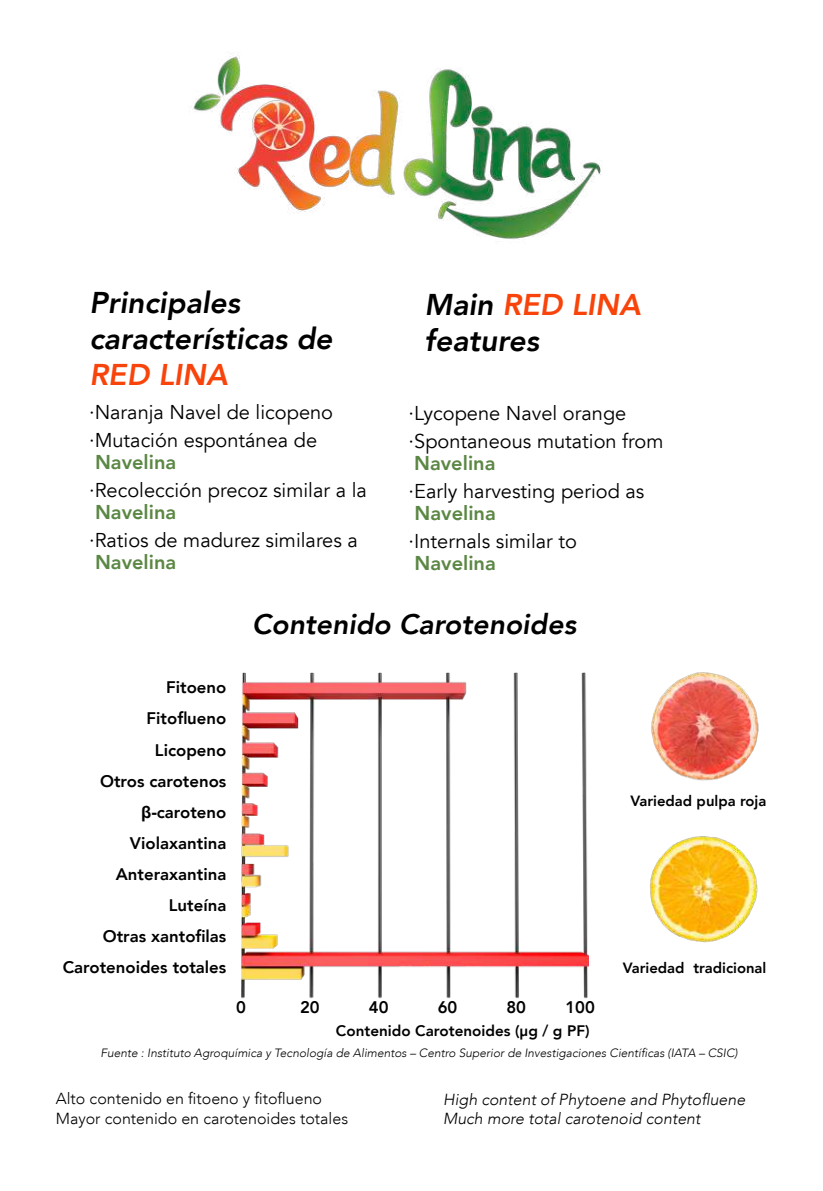
<style>
.page{position:relative;width:823px;height:1191px;background:#fff}
.page>*{position:absolute;margin:0;border:0;box-sizing:border-box;transform-origin:0 0}
.t1{font:italic 800 30px/36px "Avenir LT";color:#000001}
.t2{font:italic 800 30px "Avenir LT";color:#f8440a}
.t3{font:italic 800 28.2px "Avenir LT";color:#000001}
.t4{font:20px/28px "Avenir LT";color:#000001}
.t5{font:800 20px "Avenir LT";color:#5b8744}
.t6{font:800 16.8px/31px "Avenir LT";color:#000001;text-align:right}
.t7{font:300 16px/20px "Avenir LT";color:#000001}
.t8{font:italic 300 16px/19.2px "Avenir LT";color:#000001}
.t9{font:800 15.2px "Avenir LT";color:#000001}
.t10{font:800 14.8px "Avenir LT";color:#000001}
.t11{font:italic 300 12px "Avenir LT";color:#000001}
.s1{color:#f8440a}
.s2{font-family:"Arial";font-weight:700}
</style>
<div class="page">
<img style="left:192px;top:53px;width:410px;height:187px">
<img style="left:241px;top:672px;width:347px;height:326px">
<img style="left:651px;top:672px;width:108px;height:109px">
<img style="left:650px;top:836px;width:108px;height:107px">
<h1 class="t1" style="left:89px;top:285px;width:244px">Principales características de</h1>
<h1 class="t2" style="left:89px;top:357px;width:140px">RED LINA</h1>
<p class="t4" style="left:89px;top:399px;width:245px">·Naranja Navel de licopeno ·Mutación espontánea de</p>
<p class="t5" style="left:95px;top:450px;width:83px">Navelina</p>
<p class="t4" style="left:89px;top:477px;width:279px">·Recolección precoz similar a la</p>
<p class="t5" style="left:95px;top:500px;width:83px">Navelina</p>
<p class="t4" style="left:89px;top:527px;width:270px">·Ratios de madurez similares a</p>
<p class="t5" style="left:95px;top:550px;width:83px">Navelina</p>
<h1 class="t1" style="left:424px;top:286px;width:218px">Main <span class="s1">RED LINA </span>features</h1>
<p class="t4" style="left:408px;top:399px;width:256px">·Lycopene Navel orange ·Spontaneous mutation from</p>
<p class="t5" style="left:414px;top:451px;width:83px">Navelina</p>
<p class="t4" style="left:408px;top:477px;width:237px">·Early harvesting period as</p>
<p class="t5" style="left:414px;top:501px;width:83px">Navelina</p>
<p class="t4" style="left:408px;top:527px;width:170px">·Internals similar to</p>
<p class="t5" style="left:414px;top:551px;width:83px">Navelina</p>
<h2 class="t3" style="left:252px;top:607px;width:325px">Contenido Carotenoides</h2>
<p class="t6" style="left:63px;top:672px;width:165px">Fitoeno<br>Fitoflueno<br>Licopeno<br>Otros carotenos <span class="s2">β-</span>caroteno<br>Violaxantina<br>Anteraxantina<br>Luteína<br>Otras xantofilas<br>Carotenoides totales</p>
<p class="t6" style="left:236px;top:991px;width:11px">0</p>
<p class="t6" style="left:300px;top:991px;width:21px">20</p>
<p class="t6" style="left:369px;top:991px;width:21px">40</p>
<p class="t6" style="left:437px;top:991px;width:21px">60</p>
<p class="t6" style="left:506px;top:991px;width:21px">80</p>
<p class="t6" style="left:565px;top:991px;width:31px">100</p>
<p class="t10" style="left:630px;top:792px;width:137px">Variedad pulpa roja</p>
<p class="t10" style="left:622px;top:958px;width:145px">Variedad tradicional</p>
<p class="t9" style="left:336px;top:1022px;width:255px">Contenido Carotenoides (μg / g PF)</p>
<p class="t11" style="left:100px;top:1046px;width:638px">Fuente : Instituto Agroquímica y Tecnología de Alimentos – Centro Superior de Investigaciones Científicas (IATA – CSIC)</p>
<p class="t7" style="left:56px;top:1088px;width:294px">Alto contenido en fitoeno y fitoflueno<br>Mayor contenido en carotenoides totales</p>
<p class="t8" style="left:443px;top:1089px;width:303px">High content of Phytoene and Phytofluene<br>Much more total carotenoid content</p>
</div>
